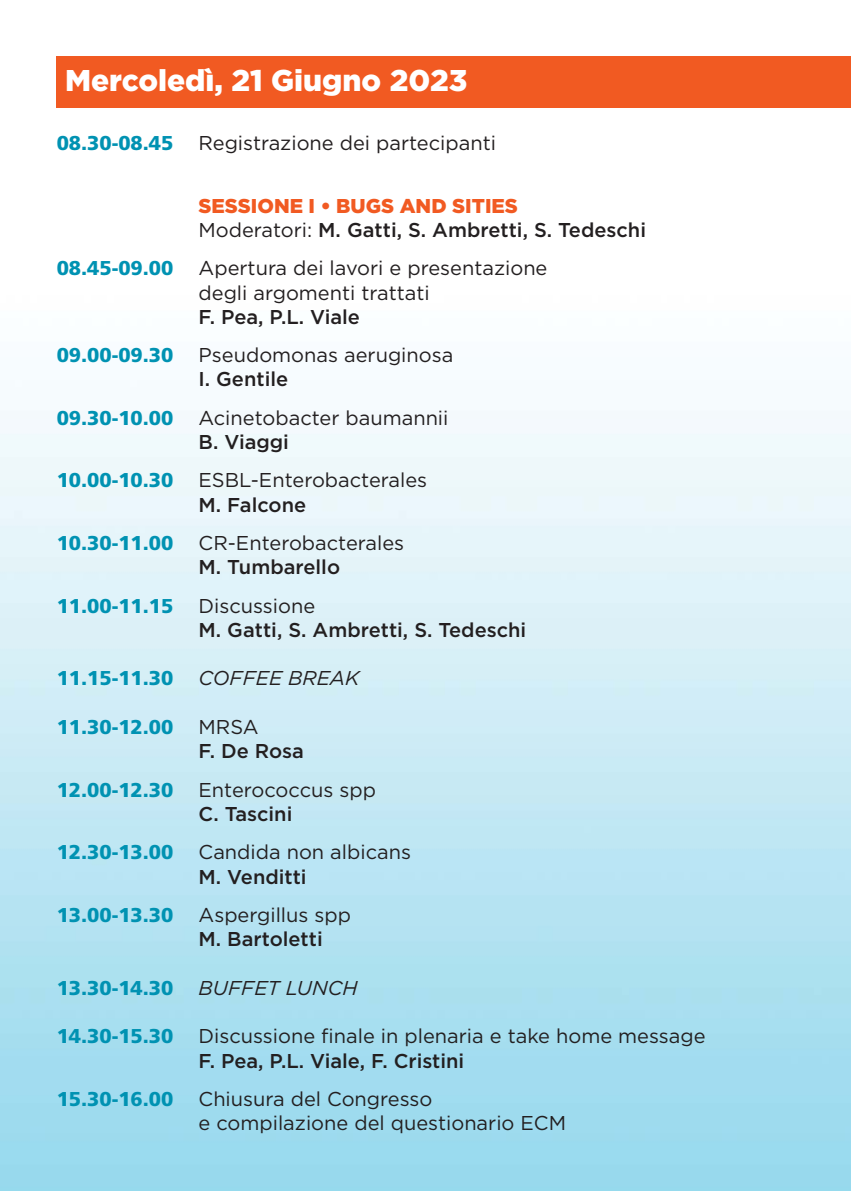
<style>
.page{position:relative;width:851px;height:1191px;background:#fff}
.page>*{position:absolute;margin:0;border:0;box-sizing:border-box;transform-origin:0 0}
.t1{font:900 30px "Gotham";color:#fff}
.t2{font:20px/24.4px "Gotham";color:#231f20}
.t3{font:500 20px/24.2px "Gotham";color:#231f20}
.t4{font:900 20px "Frutiger";color:#0092b2}
.t5{font:italic 20px "Gotham";color:#231f20}
.s1{font-weight:900;color:#f15a22}
.s2{font-weight:400}
</style>
<div class="page">
<img style="left:0;top:56px;width:850px;height:1135px">
<div style="left:57px;top:57px;width:793px;height:51px;background:#f15a22"></div>
<h1 class="t1" style="left:65px;top:69px;width:404px">Mercoledì, 21 Giugno 2023</h1>
<p class="t4" style="left:57px;top:135px;width:118px">08.30-08.45</p>
<p class="t2" style="left:198px;top:132px;width:299px">Registrazione dei partecipanti</p>
<p class="t3" style="left:198px;top:195px;width:449px"><span class="s1">SESSIONE I • BUGS AND SITIES<br></span><span class="s2">Moderatori:</span> M. Gatti, S. Ambretti, S. Tedeschi</p>
<p class="t4" style="left:57px;top:260px;width:118px">08.45-09.00</p>
<p class="t2" style="left:198px;top:257px;width:350px">Apertura dei lavori e presentazione degli argomenti trattati</p>
<p class="t3" style="left:198px;top:306px;width:163px">F. Pea, P.L. Viale</p>
<p class="t4" style="left:57px;top:347px;width:118px">09.00-09.30</p>
<p class="t2" style="left:198px;top:344px;width:256px">Pseudomonas aeruginosa</p>
<p class="t3" style="left:198px;top:368px;width:91px">I. Gentile</p>
<p class="t4" style="left:57px;top:410px;width:118px">09.30-10.00</p>
<p class="t2" style="left:198px;top:407px;width:251px">Acinetobacter baumannii</p>
<p class="t3" style="left:198px;top:431px;width:92px">B. Viaggi</p>
<p class="t4" style="left:57px;top:472px;width:118px">10.00-10.30</p>
<p class="t2" style="left:198px;top:469px;width:230px">ESBL-Enterobacterales</p>
<p class="t3" style="left:198px;top:494px;width:109px">M. Falcone</p>
<p class="t4" style="left:57px;top:535px;width:118px">10.30-11.00</p>
<p class="t2" style="left:198px;top:532px;width:207px">CR-Enterobacterales</p>
<p class="t3" style="left:198px;top:556px;width:143px">M. Tumbarello</p>
<p class="t4" style="left:57px;top:598px;width:118px">11.00-11.15</p>
<p class="t2" style="left:198px;top:595px;width:118px">Discussione</p>
<p class="t3" style="left:198px;top:619px;width:329px">M. Gatti, S. Ambretti, S. Tedeschi</p>
<p class="t4" style="left:57px;top:670px;width:118px">11.15-11.30</p>
<p class="t5" style="left:198px;top:671px;width:162px">COFFEE BREAK</p>
<p class="t4" style="left:57px;top:719px;width:118px">11.30-12.00</p>
<p class="t2" style="left:198px;top:716px;width:62px">MRSA</p>
<p class="t3" style="left:198px;top:740px;width:107px">F. De Rosa</p>
<p class="t4" style="left:57px;top:781px;width:118px">12.00-12.30</p>
<p class="t2" style="left:198px;top:778px;width:179px">Enterococcus spp</p>
<p class="t3" style="left:198px;top:803px;width:95px">C. Tascini</p>
<p class="t4" style="left:57px;top:844px;width:118px">12.30-13.00</p>
<p class="t2" style="left:198px;top:841px;width:214px">Candida non albicans</p>
<p class="t3" style="left:198px;top:866px;width:110px">M. Venditti</p>
<p class="t4" style="left:57px;top:907px;width:118px">13.00-13.30</p>
<p class="t2" style="left:198px;top:904px;width:154px">Aspergillus spp</p>
<p class="t3" style="left:198px;top:928px;width:126px">M. Bartoletti</p>
<p class="t4" style="left:57px;top:979px;width:118px">13.30-14.30</p>
<p class="t5" style="left:198px;top:980px;width:161px">BUFFET LUNCH</p>
<p class="t4" style="left:57px;top:1028px;width:118px">14.30-15.30</p>
<p class="t2" style="left:198px;top:1025px;width:508px">Discussione finale in plenaria e take home message</p>
<p class="t3" style="left:198px;top:1049px;width:267px">F. Pea, P.L. Viale, F. Cristini</p>
<p class="t4" style="left:57px;top:1091px;width:118px">15.30-16.00</p>
<p class="t2" style="left:198px;top:1088px;width:369px">Chiusura del Congresso<br>e compilazione del questionario ECM</p>
</div>
